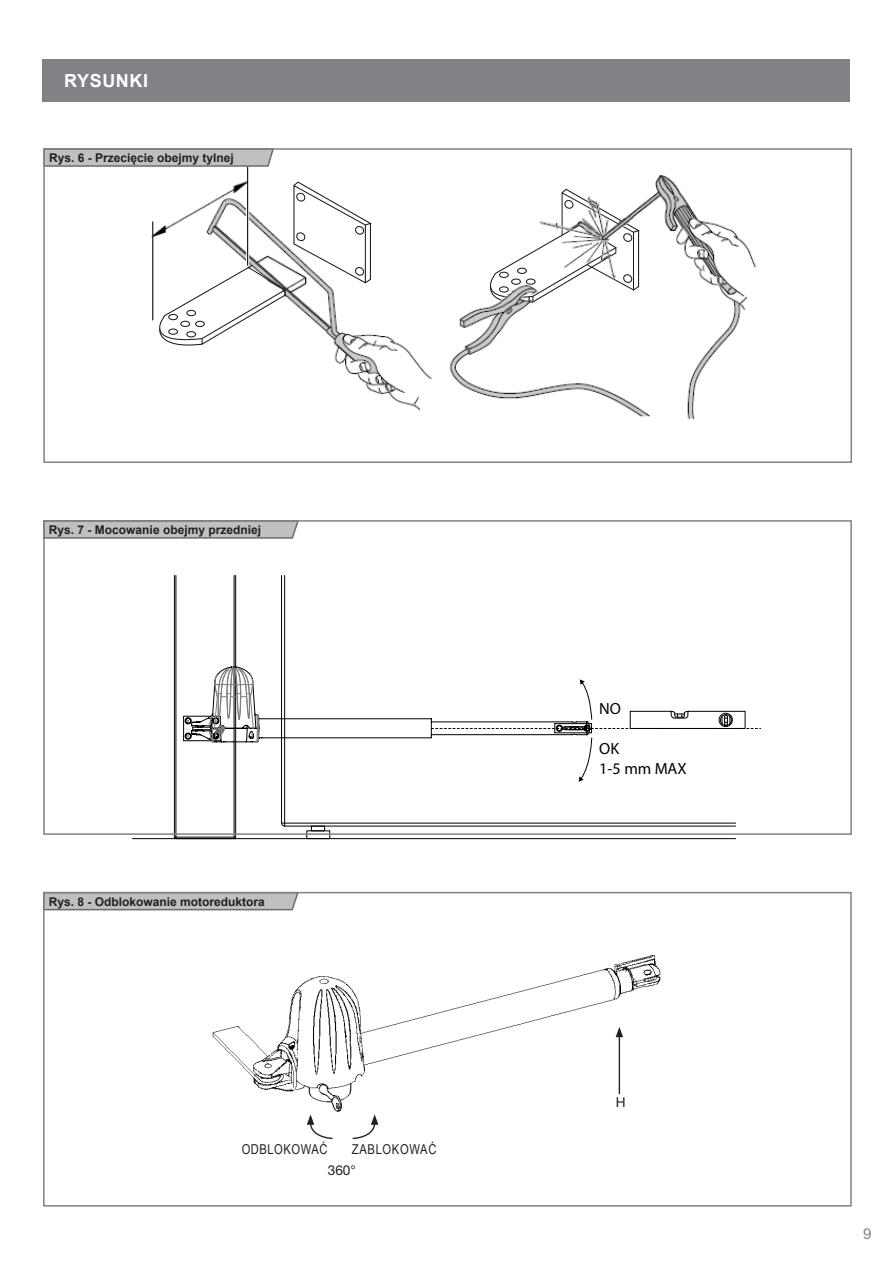
<style>
.page{position:relative;width:893px;height:1263px;background:#fff}
.page>*{position:absolute;margin:0;border:0;box-sizing:border-box;transform-origin:0 0}
.t1{font:700 18px "Arial";letter-spacing:.035em;color:#fff}
.t2{font:16.2px/19.5px "Myriad Pro";color:#000}
.t3{font:15px "Arial";color:#808285}
.t4{font:13.65px "Arial Narrow";letter-spacing:.04em;color:#231f20}
.t5{font:13.65px "Helvetica Neue LT Std";color:#231f20}
.t6{font:700 12px "Arial";color:#231f20}
</style>
<div class="page">
<img style="left:247px;top:168px;width:510px;height:252px">
<svg style="left:151px;top:181px;width:222px;height:168px"></svg>
<div style="left:168px;top:328px;width:10px;height:7px;border:1px solid #1d1d1b;border-radius:50%"></div>
<div style="left:186px;top:331px;width:10px;height:6px;border:1px solid #1d1d1b;border-radius:50%"></div>
<div style="left:168px;top:314px;width:10px;height:6px;border:1px solid #1d1d1b;border-radius:50%"></div>
<div style="left:180px;top:321px;width:10px;height:6px;border:1px solid #1d1d1b;border-radius:50%"></div>
<div style="left:186px;top:310px;width:10px;height:6px;border:1px solid #1d1d1b;border-radius:50%"></div>
<div style="left:195px;top:321px;width:10px;height:6px;border:1px solid #1d1d1b;border-radius:50%"></div>
<svg style="left:470px;top:188px;width:171px;height:119px"></svg>
<div style="left:499px;top:286px;width:10px;height:7px;border:1px solid #1d1d1b;border-radius:50%"></div>
<div style="left:499px;top:272px;width:10px;height:6px;border:1px solid #1d1d1b;border-radius:50%"></div>
<div style="left:511px;top:278px;width:10px;height:7px;border:1px solid #1d1d1b;border-radius:50%"></div>
<div style="left:517px;top:268px;width:10px;height:6px;border:1px solid #1d1d1b;border-radius:50%"></div>
<div style="left:526px;top:278px;width:10px;height:7px;border:1px solid #1d1d1b;border-radius:50%"></div>
<img style="left:500px;top:283px;width:39px;height:32px">
<img style="left:538px;top:195px;width:98px;height:86px">
<hr style="left:174px;top:575px;width:1px;height:262px;background:#000">
<hr style="left:235px;top:575px;width:1px;height:264px;background:#000">
<hr style="left:176px;top:575px;width:1px;height:262px;background:#000">
<hr style="left:234px;top:575px;width:1px;height:262px;background:#000">
<hr style="left:176px;top:837px;width:58px;height:1px;background:#000">
<hr style="left:285px;top:826px;width:450px;height:1px;background:#000">
<hr style="left:285px;top:823px;width:450px;height:1px;background:#000">
<hr style="left:281px;top:575px;width:1px;height:248px;background:#000">
<hr style="left:284px;top:575px;width:1px;height:248px;background:#000">
<div style="left:311px;top:826px;width:14px;height:5px;border:1px solid #000"></div>
<hr style="left:132px;top:838px;width:603px;height:1px;background:#000">
<svg style="left:183px;top:667px;width:578px;height:115px"></svg>
<img style="left:212px;top:956px;width:449px;height:156px">
<hr style="left:619px;top:1035px;width:1px;height:59px;background:#231f20">
<svg style="left:616px;top:1027px;width:7px;height:10px"></svg>
<svg style="left:307px;top:1114px;width:26px;height:26px"></svg>
<svg style="left:352px;top:1114px;width:26px;height:26px"></svg>
<svg style="left:46px;top:151px;width:228px;height:17px;background:#bdbdbd"></svg>
<div style="left:43px;top:148px;width:809px;height:315px;border:2px solid #808285"></div>
<svg style="left:46px;top:523px;width:252px;height:16px;background:#b9b9b9"></svg>
<div style="left:43px;top:520px;width:809px;height:315px;border:2px solid #808285"></div>
<svg style="left:43px;top:891px;width:257px;height:20px;background:#bdbdbd"></svg>
<div style="left:43px;top:892px;width:809px;height:314px;border:2px solid #808285"></div>
<div style="left:43px;top:60px;width:807px;height:42px;background:#808285"></div>
<p class="t1" style="left:64px;top:68px;width:86px">RYSUNKI</p>
<p class="t6" style="left:49px;top:149px;width:186px">Rys. 6 - Przecięcie obejmy tylnej</p>
<p class="t6" style="left:49px;top:521px;width:214px">Rys. 7 - Mocowanie obejmy przedniej</p>
<p class="t6" style="left:49px;top:893px;width:218px">Rys. 8 - Odblokowanie motoreduktora</p>
<p class="t4" style="left:242px;top:1139px;width:87px">ODBLOKOWAĆ</p>
<p class="t4" style="left:352px;top:1139px;width:86px">ZABLOKOWAĆ</p>
<p class="t5" style="left:328px;top:1162px;width:30px">360°</p>
<p class="t2" style="left:599px;top:698px;width:23px">NO</p>
<p class="t2" style="left:599px;top:739px;width:89px">OK<br>1-5 mm MAX</p>
<p class="t5" style="left:616px;top:1094px;width:11px">H</p>
<p class="t3" style="left:863px;top:1223px;width:10px">9</p>
</div>
